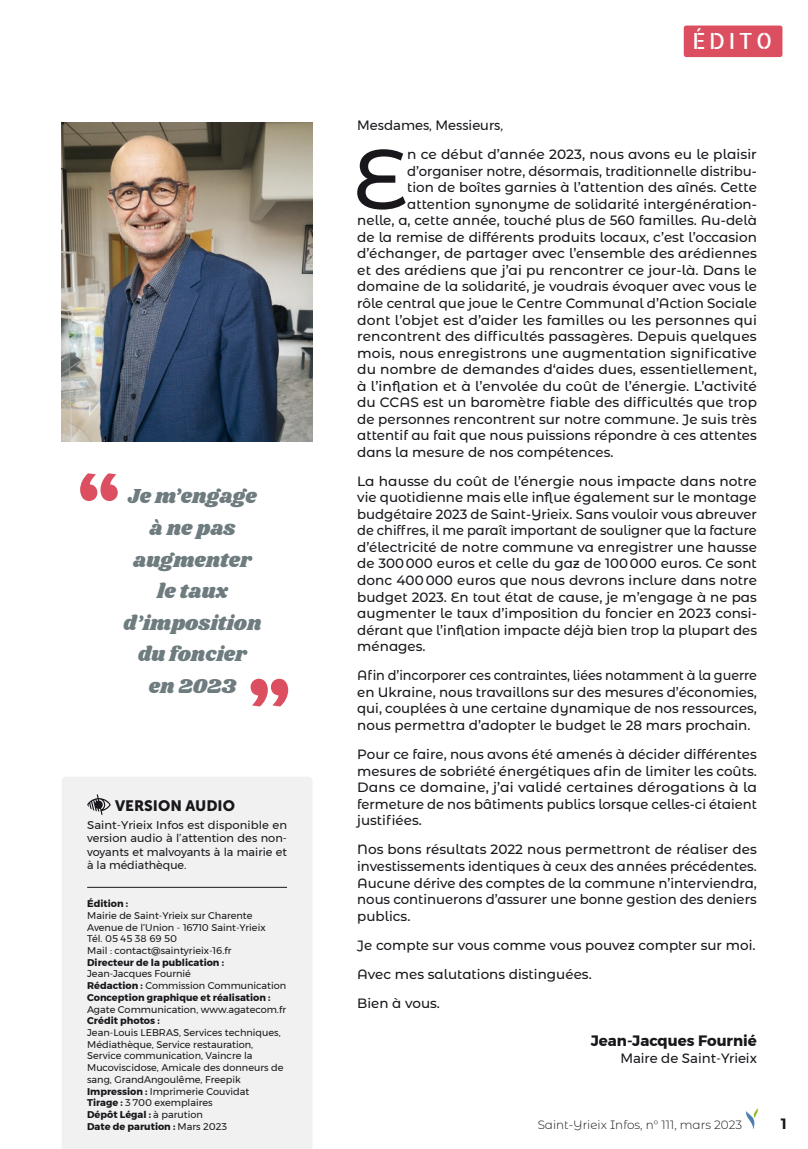
<style>
.page{position:relative;width:808px;height:1149px;background:#fff}
.page>*{position:absolute;margin:0;border:0;box-sizing:border-box;transform-origin:0 0}
.t1{font:500 84.15px "Montserrat Alternates";color:#1a171c}
.t2{font:22.2px "Allerta Stencil";letter-spacing:.16em;color:#fff}
.t3{font:21px/31.5px "Shrikhand";color:#6e7c7f;text-align:center;scale:.96 1}
.t4{font:700 15px "Montserrat";color:#1a171c}
.t5{font:15px "Museo Sans 900";color:#1a171c}
.t6{font:700 15px "Montserrat Alternates";color:#1a171c}
.t7{font:500 13.5px/16.5px "Montserrat Alternates";color:#1a171c;text-align:justify}
.t8{font:500 13.5px/16.5px "Montserrat Alternates";color:#1a171c;text-align:justify;scale:.95 1}
.t9{font:13.5px "Montserrat";color:#1a171c}
.t10{font:300 12px "Montserrat Alternates";color:#1a171c}
.t11{font:11.25px/13.5px "Montserrat";color:#1a171c;text-align:justify}
.t12{font:9.75px/11.7px "Montserrat";color:#1a171c}
.t13{font:700 9.75px/11.7px "Montserrat";color:#1a171c}
.s1{font-weight:400}
.s2{font-weight:700}
</style>
<div class="page">
<img style="left:62px;top:122px;width:251px;height:319px">
<svg style="left:251px;top:678px;width:37px;height:28px"></svg>
<svg style="left:80px;top:473px;width:38px;height:28px"></svg>
<div style="left:684px;top:26px;width:98px;height:31px;background:#db4f60;border-radius:3px"></div>
<div style="left:62px;top:777px;width:250px;height:371px;background:#f1f1f1"></div>
<hr style="left:87px;top:886px;width:200px;height:1px;background:#1a171c">
<svg style="left:87px;top:794px;width:24px;height:20px"></svg>
<svg style="left:745px;top:1108px;width:14px;height:21px"></svg>
<h3 class="t3" style="left:123px;top:481px;width:145px">Je m’engage à ne pas augmenter le taux d’imposition du foncier en 2023</h3>
<p class="t5" style="left:115px;top:796px;width:121px">VERSION AUDIO</p>
<p class="t11" style="left:87px;top:817px;width:201px">Saint-Yrieix Infos est disponible en version audio à l’attention des non&shy;voyants et malvoyants à la mairie et à la médiathèque.</p>
<p class="t13" style="left:87px;top:897px;width:42px">Édition :</p>
<p class="t12" style="left:87px;top:909px;width:180px">Mairie de Saint-Yrieix sur Charente<br>Avenue de l’Union - 16710 Saint-Yrieix<br>Tél. 05 45 38 69 50<br>Mail : contact@saintyrieix-16.fr</p>
<p class="t13" style="left:87px;top:956px;width:138px">Directeur de la publication :</p>
<p class="t13" style="left:87px;top:967px;width:201px"><span class="s1">Jean-Jacques Fournié<br></span>Rédaction : <span class="s1">Commission Communication<br></span>Conception graphique et réalisation :</p>
<p class="t12" style="left:87px;top:1002px;width:200px">Agate Communication, www.agatecom.fr</p>
<p class="t13" style="left:87px;top:1014px;width:74px">Crédit photos :</p>
<p class="t12" style="left:87px;top:1026px;width:198px">Jean-Louis LEBRAS, Services techniques, Médiathèque, Service restauration, Service communication, Vaincre la Mucoviscidose, Amicale des donneurs de sang, GrandAngoulême, Freepik <span class="s2">Impression :</span> Imprimerie Couvidat<br><span class="s2">Tirage :</span> 3 700 exemplaires<br><span class="s2">Dépôt Légal :</span> à parution<br><span class="s2">Date de parution :</span> Mars 2023</p>
<h2 class="t2" style="left:692px;top:26px;width:81px">ÉDITO</h2>
<p class="t9" style="left:357px;top:115px;width:147px">Mesdames, Messieurs,</p>
<h1 class="t1" style="left:353px;top:120px;width:56px">E</h1>
<p class="t7" style="left:407px;top:146px;width:351px">n ce début d’année 2023, nous avons eu le plaisir</p>
<p class="t7" style="left:407px;top:162px;width:351px">d’organiser notre, désormais, traditionnelle distribu-</p>
<p class="t7" style="left:407px;top:179px;width:351px">tion de boîtes garnies à l’attention des aînés. Cette</p>
<p class="t7" style="left:407px;top:195px;width:351px">attention synonyme de solidarité intergénération-</p>
<p class="t7" style="left:357px;top:212px;width:401px">nelle, a, cette année, touché plus de 560 familles. Au-delà</p>
<p class="t7" style="left:357px;top:228px;width:401px">de la remise de différents produits locaux, c’est l’occasion</p>
<p class="t7" style="left:357px;top:245px;width:401px">d’échanger, de partager avec l’ensemble des arédiennes</p>
<p class="t7" style="left:357px;top:261px;width:401px">et des arédiens que j’ai pu rencontrer ce jour-là. Dans le</p>
<p class="t7" style="left:357px;top:278px;width:401px">domaine de la solidarité, je voudrais évoquer avec vous le</p>
<p class="t7" style="left:357px;top:294px;width:401px">rôle central que joue le Centre Communal d’Action Sociale</p>
<p class="t7" style="left:357px;top:311px;width:401px">dont l’objet est d’aider les familles ou les personnes qui</p>
<p class="t7" style="left:357px;top:327px;width:401px">rencontrent des difficultés passagères. Depuis quelques</p>
<p class="t7" style="left:357px;top:344px;width:401px">mois, nous enregistrons une augmentation significative</p>
<p class="t7" style="left:357px;top:360px;width:401px">du nombre de demandes d‘aides dues, essentiellement,</p>
<p class="t7" style="left:357px;top:377px;width:401px">à l’inflation et à l’envolée du coût de l’énergie. L’activité</p>
<p class="t7" style="left:357px;top:393px;width:401px">du CCAS est un baromètre fiable des difficultés que trop</p>
<p class="t7" style="left:357px;top:410px;width:401px">de personnes rencontrent sur notre commune. Je suis très</p>
<p class="t7" style="left:357px;top:426px;width:401px">attentif au fait que nous puissions répondre à ces attentes</p>
<p class="t7" style="left:357px;top:443px;width:258px">dans la mesure de nos compétences.</p>
<p class="t7" style="left:357px;top:472px;width:401px">La hausse du coût de l’énergie nous impacte dans notre vie quotidienne mais elle influe également sur le montage budgétaire 2023 de Saint-Yrieix. Sans vouloir vous abreuver de chiffres, il me paraît important de souligner que la facture d’électricité de notre commune va enregistrer une hausse de 300 000 euros et celle du gaz de 100 000 euros. Ce sont donc 400 000 euros que nous devrons inclure dans notre budget 2023. En tout état de cause, je m’engage à ne pas augmenter le taux d’imposition du foncier en 2023 consi&shy;dérant que l’inflation impacte déjà bien trop la plupart des ménages.</p>
<p class="t8" style="left:357px;top:666px;width:422px">Afin d’incorporer ces contraintes, liées notamment à la guerre en Ukraine, nous travaillons sur des mesures d’économies, qui, couplées à une certaine dynamique de nos ressources, nous permettra d’adopter le budget le 28 mars prochain.</p>
<p class="t7" style="left:357px;top:745px;width:401px">Pour ce faire, nous avons été amenés à décider différentes mesures de sobriété énergétiques afin de limiter les coûts.<br>Dans ce domaine, j’ai validé certaines dérogations à la fermeture de nos bâtiments publics lorsque celles-ci étaient justifiées.</p>
<p class="t7" style="left:357px;top:840px;width:401px">Nos bons résultats 2022 nous permettront de réaliser des investissements identiques à ceux des années précédentes.<br>Aucune dérive des comptes de la commune n’interviendra, nous continuerons d’assurer une bonne gestion des deniers publics.</p>
<p class="t7" style="left:357px;top:929px;width:400px;line-height:29.2px;text-align:left">Je compte sur vous comme vous pouvez compter sur moi.<br>Avec mes salutations distinguées.<br>Bien à vous.</p>
<p class="t4" style="left:591px;top:1028px;width:168px">Jean-Jacques Fournié</p>
<p class="t9" style="left:620px;top:1047px;width:138px">Maire de Saint-Yrieix</p>
<p class="t10" style="left:538px;top:1116px;width:206px">Saint-Yrieix Infos, n° 111, mars 2023</p>
<p class="t6" style="left:781px;top:1112px;width:7px">1</p>
</div>
